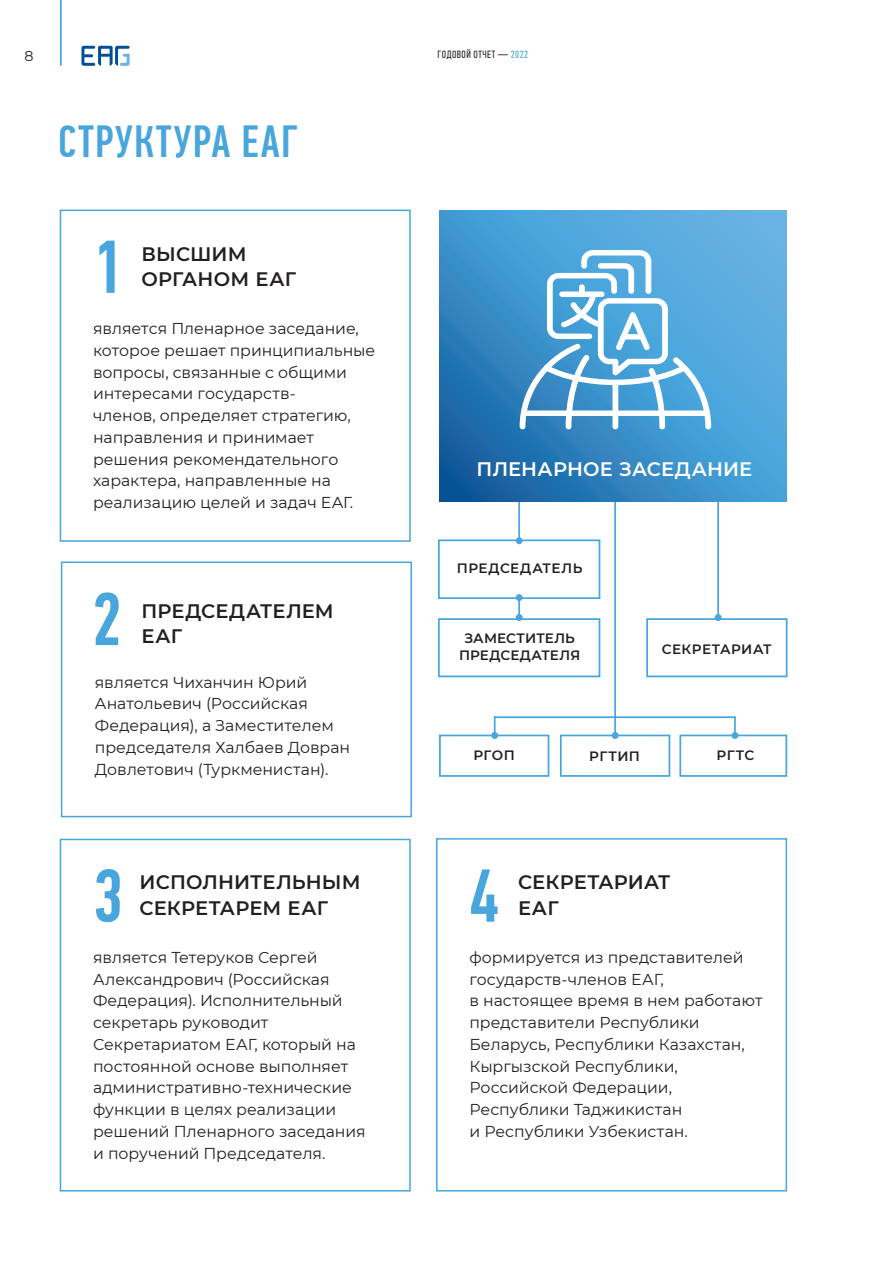
<style>
.page{position:relative;width:893px;height:1263px;background:#fff}
.page>*{position:absolute;margin:0;border:0;box-sizing:border-box;transform-origin:0 0}
.t1{font:500 75px "PF Din Text Comp Pro";color:#48a6dc}
.t2{font:500 45px "PF Din Text Comp Pro";letter-spacing:.035em;color:#48a6dc}
.Paragraph_Style_1{font:600 19.5px/25.5px "Montserrat";letter-spacing:.005em;color:#231f20}
.Paragraph_Style_1-2{font:600 19.5px "Montserrat";letter-spacing:.01em;color:#fff}
.Paragraph_Style_1-3{font:15.75px/21.8px "Montserrat";color:#231f20}
.t3{font:14.25px "Montserrat";color:#231f20}
.Paragraph_Style_1-4{font:600 13.5px "Montserrat";letter-spacing:.03em;color:#231f20}
.Paragraph_Style_1-5{font:600 13.5px "Montserrat";letter-spacing:.01em;color:#231f20}
.t4{font:10.5px "PF Din Text Comp Pro";letter-spacing:.045em;color:#231f20}
.s1{color:#48a6dc}
</style>
<div class="page">
<svg style="left:81px;top:46px;width:49px;height:20px"></svg>
<hr style="left:60px;top:0;width:2px;height:66px;background:#48a6dc">
<div style="left:61px;top:561px;width:351px;height:256px;background:#fff;border:2px solid #48a6dc"></div>
<div style="left:60px;top:210px;width:351px;height:332px;border:2px solid #48a6dc"></div>
<div style="left:60px;top:839px;width:351px;height:352px;background:#fff;border:2px solid #48a6dc"></div>
<div style="left:436px;top:838px;width:351px;height:353px;border:2px solid #48a6dc"></div>
<svg style="left:734px;top:716px;width:2px;height:16px"></svg>
<svg style="left:731px;top:732px;width:7px;height:7px"></svg>
<div style="left:438px;top:539px;width:162px;height:60px;border:2px solid #48a6dc"></div>
<div style="left:438px;top:618px;width:162px;height:59px;border:2px solid #48a6dc"></div>
<div style="left:679px;top:734px;width:108px;height:43px;border:2px solid #48a6dc"></div>
<div style="left:560px;top:734px;width:110px;height:43px;border:2px solid #48a6dc"></div>
<div style="left:439px;top:734px;width:110px;height:43px;border:2px solid #48a6dc"></div>
<svg style="left:518px;top:601px;width:2px;height:13px"></svg>
<div style="left:516px;top:614px;width:7px;height:7px;background:#48a6dc;border-radius:50%"></div>
<div style="left:516px;top:594px;width:7px;height:7px;background:#48a6dc;border-radius:50%"></div>
<hr style="left:518px;top:498px;width:2px;height:43px;background:#48a6dc">
<div style="left:516px;top:537px;width:7px;height:7px;background:#48a6dc;border-radius:50%"></div>
<hr style="left:717px;top:497px;width:2px;height:120px;background:#48a6dc">
<div style="left:715px;top:614px;width:7px;height:7px;background:#48a6dc;border-radius:50%"></div>
<hr style="left:614px;top:497px;width:2px;height:221px;background:#48a6dc">
<svg style="left:494px;top:718px;width:2px;height:14px"></svg>
<div style="left:491px;top:732px;width:7px;height:7px;background:#48a6dc;border-radius:50%"></div>
<hr style="left:494px;top:716px;width:241px;height:2px;background:#48a6dc">
<svg style="left:614px;top:718px;width:2px;height:14px"></svg>
<div style="left:612px;top:732px;width:7px;height:7px;background:#48a6dc;border-radius:50%"></div>
<div style="left:646px;top:618px;width:141px;height:59px;border:2px solid #48a6dc"></div>
<svg style="left:439px;top:210px;width:348px;height:291px;background:#3f91ca"></svg>
<svg style="left:520px;top:250px;width:191px;height:179px"></svg>
<p class="t3" style="left:25px;top:47px;width:11px">8</p>
<p class="t4" style="left:438px;top:49px;width:92px">ГОДОВОЙ ОТЧЕТ — <span class="s1">2022</span></p>
<p class="t2" style="left:58px;top:115px;width:241px">СТРУКТУРА ЕАГ</p>
<p class="t1" style="left:92px;top:224px;width:32px">1</p>
<p class="Paragraph_Style_1" style="left:142px;top:240px;width:156px">ВЫСШИМ<br>ОРГАНОМ ЕАГ</p>
<p class="Paragraph_Style_1-3" style="left:93px;top:317px;width:284px">является Пленарное заседание, которое решает принципиальные вопросы, связанные с общими интересами государств-<br>членов, определяет стратегию, направления и принимает решения рекомендательного характера, направленные на реализацию целей и задач ЕАГ.</p>
<p class="t1" style="left:92px;top:576px;width:32px">2</p>
<p class="Paragraph_Style_1" style="left:142px;top:597px;width:194px">ПРЕДСЕДАТЕЛЕМ<br>ЕАГ</p>
<p class="Paragraph_Style_1-3" style="left:95px;top:671px;width:257px">является Чиханчин Юрий<br>Анатольевич (Российская<br>Федерация), а Заместителем председателя Халбаев Довран<br>Довлетович (Туркменистан).</p>
<p class="Paragraph_Style_1-2" style="left:476px;top:455px;width:277px">ПЛЕНАРНОЕ ЗАСЕДАНИЕ</p>
<p class="Paragraph_Style_1-4" style="left:457px;top:558px;width:127px">ПРЕДСЕДАТЕЛЬ</p>
<p class="Paragraph_Style_1-5" style="left:464px;top:628px;width:112px">ЗАМЕСТИТЕЛЬ</p>
<p class="Paragraph_Style_1-5" style="left:459px;top:646px;width:123px">ПРЕДСЕДАТЕЛЯ</p>
<p class="Paragraph_Style_1-4" style="left:662px;top:640px;width:111px">СЕКРЕТАРИАТ</p>
<p class="Paragraph_Style_1-4" style="left:473px;top:746px;width:43px">РГОП</p>
<p class="Paragraph_Style_1-4" style="left:589px;top:747px;width:52px">РГТИП</p>
<p class="Paragraph_Style_1-4" style="left:716px;top:746px;width:39px">РГТС</p>
<p class="t1" style="left:93px;top:852px;width:32px">3</p>
<p class="t1" style="left:469px;top:852px;width:32px">4</p>
<p class="Paragraph_Style_1-3" style="left:93px;top:946px;width:274px">является Тетеруков Сергей<br>Александрович (Российская<br>Федерация). Исполнительный секретарь руководит<br>Секретариатом ЕАГ, который на постоянной основе выполняет административно-технические функции в целях реализации решений Пленарного заседания и поручений Председателя.</p>
<p class="Paragraph_Style_1-3" style="left:469px;top:946px;width:295px">формируется из представителей государств-членов ЕАГ,<br>в настоящее время в нем работают представители Республики<br>Беларусь, Республики Казахстан,<br>Кыргызской Республики,<br>Российской Федерации,<br>Республики Таджикистан<br>и Республики Узбекистан.</p>
<p class="Paragraph_Style_1" style="left:140px;top:869px;width:222px">ИСПОЛНИТЕЛЬНЫМ<br>СЕКРЕТАРЕМ ЕАГ</p>
<p class="Paragraph_Style_1" style="left:518px;top:869px;width:154px">СЕКРЕТАРИАТ<br>ЕАГ</p>
</div>
